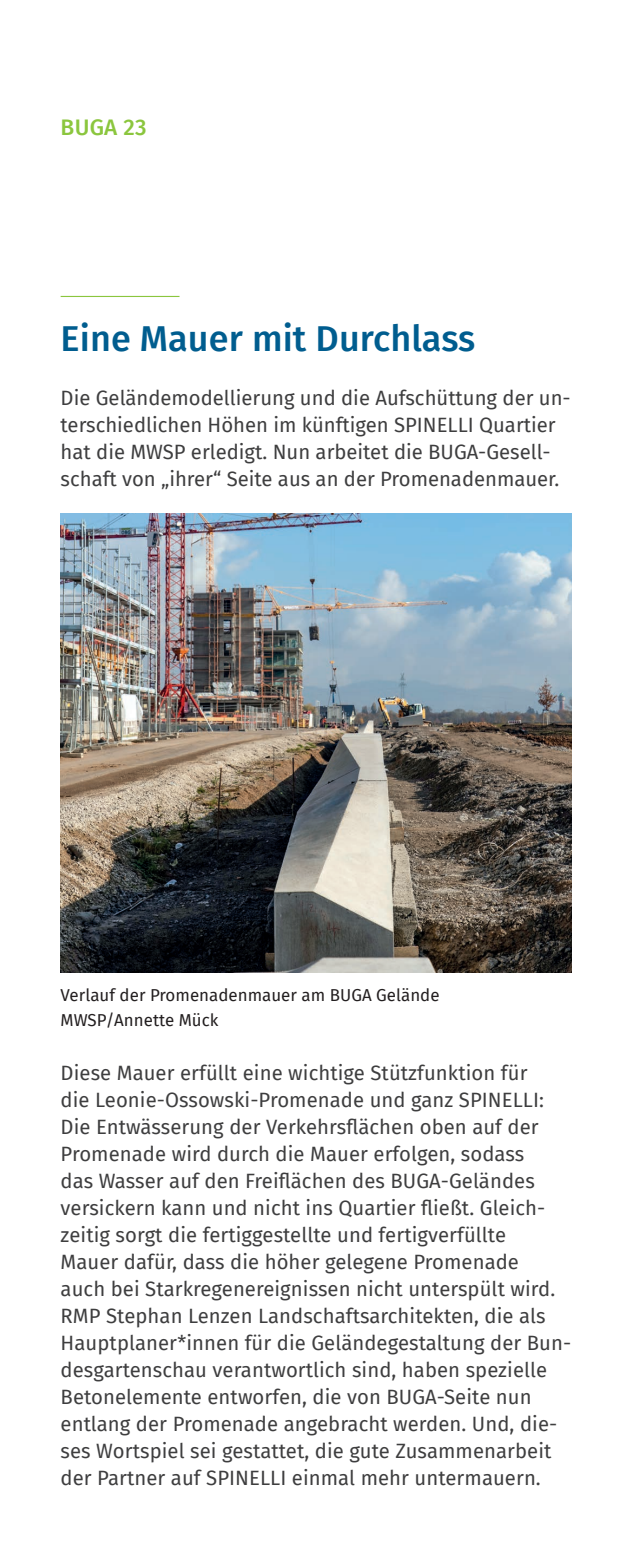
<style>
.page{position:relative;width:632px;height:1550px;background:#fff}
.page>*{position:absolute;margin:0;border:0;box-sizing:border-box;transform-origin:0 0}
.t1{font:500 36px "Fira Sans";color:#005d8f}
.t2{font:500 22.5px "Fira Sans";letter-spacing:.01em;color:#8bc63e}
.t3{font:20.25px/27px "Fira Sans";letter-spacing:.005em;color:#3e3e3f}
.t4{font:16.88px/24.8px "Fira Sans";color:#231f20}
</style>
<div class="page">
<hr style="left:61px;top:296px;width:118px;height:1px;background:#8bc63e">
<img style="left:61px;top:513px;width:510px;height:459px">
<p class="t2" style="left:61px;top:109px;width:87px">BUGA 23</p>
<h1 class="t1" style="left:61px;top:310px;width:416px">Eine Mauer mit Durchlass</h1>
<p class="t3" style="left:61px;top:384px;width:511px">Die Geländemodellierung und die Aufschüttung der un&shy;terschiedlichen Höhen im künftigen SPINELLI Quartier hat die MWSP erledigt. Nun arbeitet die BUGA-Gesell&shy;schaft von „ihrer“ Seite aus an der Promenadenmauer.</p>
<p class="t4" style="left:61px;top:983px;width:380px">Verlauf der Promenadenmauer am BUGA Gelände<br>MWSP/Annette Mück</p>
<p class="t3" style="left:61px;top:1059px;width:512px">Diese Mauer erfüllt eine wichtige Stützfunktion für<br>die Leonie-Ossowski-Promenade und ganz SPINELLI:<br>Die Entwässerung der Verkehrsflächen oben auf der Promenade wird durch die Mauer erfolgen, sodass<br>das Wasser auf den Freiflächen des BUGA-Geländes versickern kann und nicht ins Quartier fließt. Gleich&shy;zeitig sorgt die fertiggestellte und fertigverfüllte<br>Mauer dafür, dass die höher gelegene Promenade<br>auch bei Starkregenereignissen nicht unterspült wird.<br>RMP Stephan Lenzen Landschaftsarchitekten, die als Hauptplaner*innen für die Geländegestaltung der Bun&shy;desgartenschau verantwortlich sind, haben spezielle Betonelemente entworfen, die von BUGA-Seite nun entlang der Promenade angebracht werden. Und, die&shy;ses Wortspiel sei gestattet, die gute Zusammenarbeit der Partner auf SPINELLI einmal mehr untermauern.</p>
</div>
